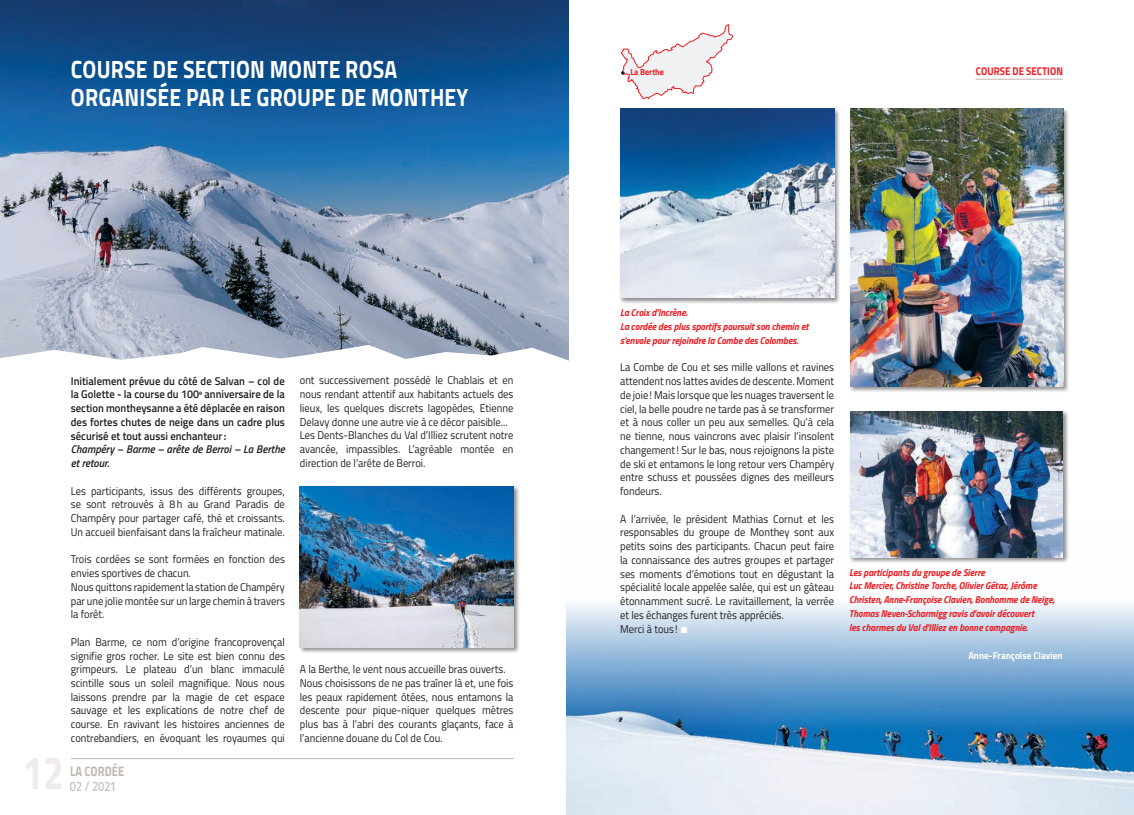
<style>
.page{position:relative;width:1134px;height:815px;background:#fff}
.page>*{position:absolute;margin:0;border:0;box-sizing:border-box;transform-origin:0 0}
.t1{font:700 46.25px "Titillium Web";color:#eeebea;scale:.8 1}
.t2{font:700 25px "Titillium Web";letter-spacing:.01em;color:#fff;scale:.85 1}
.t3{font:700 13.75px "Titillium Web";letter-spacing:.01em;color:#c1b6b0;scale:.8 1}
.t4{font:600 13.75px "Titillium Web";color:#cac2bd;scale:.8 1}
.t5{font:11.25px/13.8px "Titillium Web";color:#231f20;text-align:justify;scale:.93 1}
.t6{font:600 11.25px/13.8px "Titillium Web";color:#231f20;text-align:justify;scale:.95 1}
.t7{font:italic 600 11.25px/13.8px "Titillium Web";color:#231f20;scale:.95 1}
.t8{font:700 11.25px "Titillium Web";letter-spacing:.01em;color:#ee1d23;scale:.85 1}
.t9{font:italic 700 10px/13.8px "Titillium Web";color:#ee1d23;scale:.93 1}
.t10{font:700 10px "Titillium Web";color:#fff;scale:.93 1}
.t11{font:700 8.75px "Titillium Web";color:#ee1d23;scale:.93 1}
.s1{color:#fff}
</style>
<div class="page">
<img style="left:567px;top:604px;width:567px;height:211px">
<hr style="left:71px;top:758px;width:443px;height:1px;background:#c1b6b0">
<hr style="left:976px;top:79px;width:87px;height:1px;background:#c1b6b0">
<img style="left:0;top:0;width:568px;height:345px">
<svg style="left:0;top:345px;width:569px;height:16px"></svg>
<div style="left:298px;top:485px;width:222px;height:168px;background:#231f20;opacity:.5"></div>
<img style="left:300px;top:486px;width:214px;height:161px">
<svg style="left:621px;top:24px;width:112px;height:75px"></svg>
<div style="left:849px;top:410px;width:220px;height:153px;background:#231f20;opacity:.5"></div>
<img style="left:850px;top:411px;width:213px;height:146px">
<div style="left:849px;top:107px;width:220px;height:286px;background:#231f20;opacity:.5"></div>
<img style="left:850px;top:109px;width:213px;height:278px">
<div style="left:619px;top:107px;width:221px;height:197px;background:#231f20;opacity:.5"></div>
<img style="left:620px;top:109px;width:214px;height:189px">
<p class="t2" style="left:71px;top:50px;width:385px">COURSE DE SECTION MONTE ROSA</p>
<p class="t11" style="left:630px;top:65px;width:38px">La Berthe</p>
<p class="t8" style="left:976px;top:63px;width:104px">COURSE DE SECTION</p>
<p class="t2" style="left:71px;top:78px;width:469px">ORGANISÉE PAR LE GROUPE DE MONTHEY</p>
<p class="t6" style="left:71px;top:373px;width:227px">Initialement prévue du côté de Salvan – col de la Golette - la course du 100<sup>e</sup> anniversaire de la section montheysanne a été déplacée en raison des fortes chutes de neige dans un cadre plus sécurisé et tout aussi enchanteur:</p>
<p class="t7" style="left:71px;top:442px;width:227px">Champéry – Barme – arête de Berroi – La Berthe et retour.</p>
<p class="t5" style="left:71px;top:483px;width:232px">Les participants, issus des différents groupes, se sont retrouvés à 8h au Grand Paradis de Champéry pour partager café, thé et croissants.<br>Un accueil bienfaisant dans la fraîcheur matinale.</p>
<p class="t5" style="left:71px;top:552px;width:232px">Trois cordées se sont formées en fonction des envies sportives de chacun.</p>
<p class="t5" style="left:71px;top:579px;width:232px">Nous quittons rapidement la station de Champéry</p>
<p class="t5" style="left:71px;top:593px;width:232px">par une jolie montée sur un large chemin à travers</p>
<p class="t5" style="left:71px;top:607px;width:38px">la forêt.</p>
<p class="t5" style="left:71px;top:634px;width:232px">Plan Barme, ce nom d’origine francoprovençal signifie gros rocher. Le site est bien connu des grimpeurs. Le plateau d’un blanc immaculé scintille sous un soleil magnifique. Nous nous laissons prendre par la magie de cet espace sauvage et les explications de notre chef de course. En ravivant les histoires anciennes de contrebandiers, en évoquant les royaumes qui</p>
<h1 class="t1" style="left:22px;top:738px;width:53px">12</h1>
<p class="t3" style="left:70px;top:760px;width:69px">LA CORDÉE</p>
<p class="t4" style="left:70px;top:775px;width:59px">02 / 2021</p>
<p class="t5" style="left:300px;top:373px;width:231px">ont successivement possédé le Chablais et en nous rendant attentif aux habitants actuels des lieux, les quelques discrets lagopèdes, Etienne Delavy donne une autre vie à ce décor paisible...</p>
<p class="t5" style="left:300px;top:428px;width:231px">Les Dents-Blanches du Val d’Illiez scrutent notre avancée, impassibles. L’agréable montée en direction de l’arête de Berroi.</p>
<p class="t5" style="left:300px;top:662px;width:223px">A la Berthe, le vent nous accueille bras ouverts.</p>
<p class="t5" style="left:300px;top:676px;width:231px">Nous choisissons de ne pas traîner là et, une fois les peaux rapidement ôtées, nous entamons la descente pour pique-niquer quelques mètres plus bas à l’abri des courants glaçants, face à l’ancienne douane du Col de Cou.</p>
<p class="t9" style="left:620px;top:305px;width:74px">La Croix d’Incrène.</p>
<p class="t9" style="left:620px;top:319px;width:204px">La cordée des plus sportifs poursuit son chemin et s’envole pour rejoindre la Combe des Colombes.</p>
<p class="t5" style="left:620px;top:360px;width:232px">La Combe de Cou et ses mille vallons et ravines attendent nos lattes avides de descente. Moment de joie! Mais lorsque que les nuages traversent le ciel, la belle poudre ne tarde pas à se transformer et à nous coller un peu aux semelles. Qu’à cela ne tienne, nous vaincrons avec plaisir l’insolent changement! Sur le bas, nous rejoignons la piste de ski et entamons le long retour vers Champéry entre schuss et poussées dignes des meilleurs fondeurs.</p>
<p class="t5" style="left:620px;top:511px;width:232px">A l’arrivée, le président Mathias Cornut et les responsables du groupe de Monthey sont aux petits soins des participants. Chacun peut faire la connaissance des autres groupes et partager ses moments d’émotions tout en dégustant la spécialité locale appelée salée, qui est un gâteau étonnamment sucré. Le ravitaillement, la verrée et les échanges furent très appréciés.</p>
<p class="t5" style="left:620px;top:621px;width:74px">Merci à tous ! <span class="s1">■</span></p>
<p class="t9" style="left:849px;top:565px;width:148px">Les participants du groupe de Sierre</p>
<p class="t9" style="left:849px;top:578px;width:222px">Luc Mercier, Christine Torche, Olivier Gétaz, Jérôme<br>Christen, Anne-Françoise Clavien, Bonhomme de Neige,<br>Thomas Neven-Scharmigg ravis d’avoir découvert</p>
<p class="t9" style="left:849px;top:620px;width:193px">les charmes du Val d’Illiez en bonne compagnie.</p>
<p class="t10" style="left:968px;top:648px;width:103px">Anne-Françoise Clavien</p>
</div>
